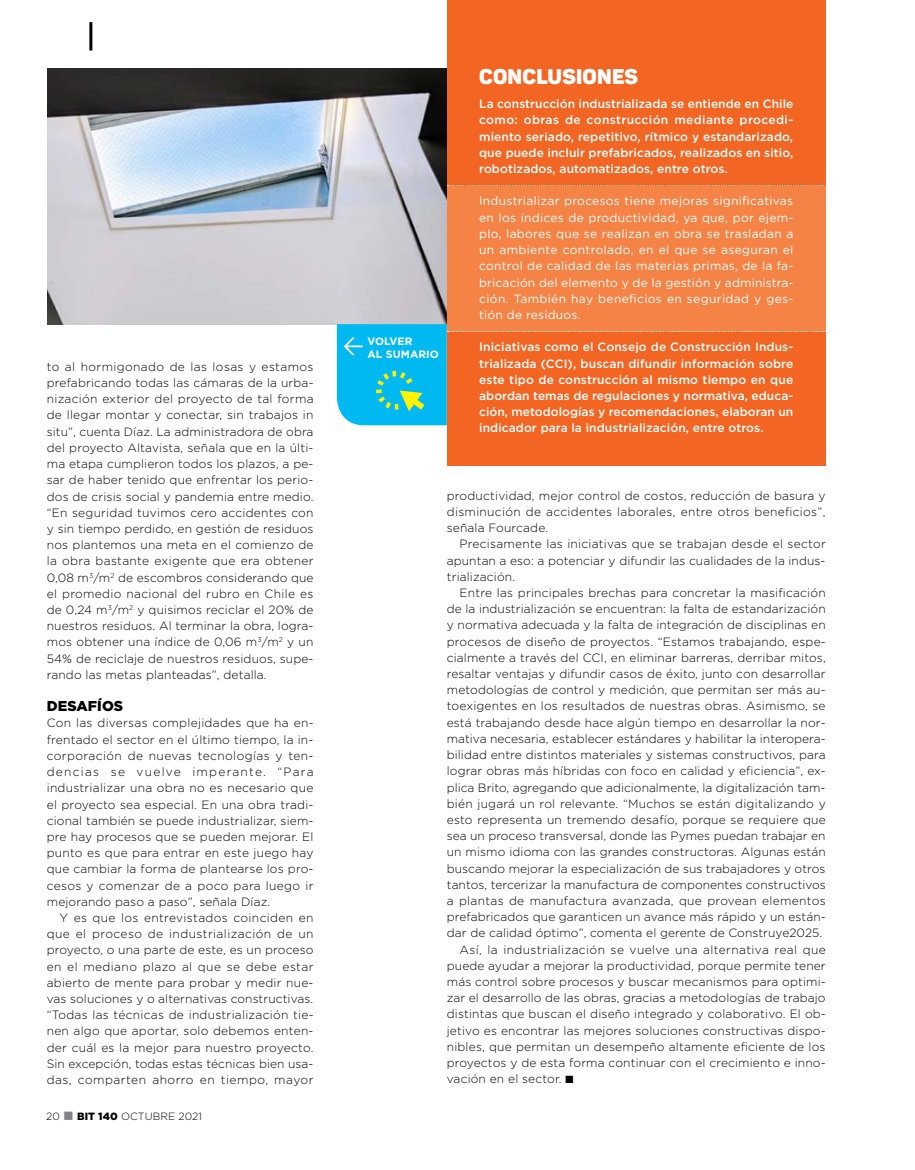
<style>
.page{position:relative;width:915px;height:1170px;background:#fff}
.page>*{position:absolute;margin:0;border:0;box-sizing:border-box;transform-origin:0 0}
.t1{font:21px "Panton Black Caps";letter-spacing:.01em;color:#fff}
.t2{font:900 14.25px "Gotham";letter-spacing:.005em;color:#000}
.t3{font:300 12px/16.2px "Gotham";letter-spacing:.01em;color:#000;text-align:justify}
.t4{font:500 12px/16.2px "Gotham";letter-spacing:.005em;color:#fff;text-align:justify}
.t5{font:12px/16.2px "Gotham";letter-spacing:.03em;color:#fff;text-align:justify}
.t6{font:300 12px "Gotham";letter-spacing:.03em;color:#000}
.t7{font:700 10.65px/12.8px "Gotham";letter-spacing:.005em;color:#fff}
.t8{font:300 10.5px "Gotham";letter-spacing:.005em;color:#000}
.s1{color:#808285}
.s2{font-weight:900}
</style>
<div class="page">
<img style="left:48px;top:68px;width:398px;height:256px">
<div style="left:446px;top:0;width:379px;height:465px;background:#f26522"></div>
<div style="left:446px;top:186px;width:379px;height:146px;background:#f58345"></div>
<svg style="left:447px;top:185px;width:376px;height:1px"></svg>
<hr style="left:89px;top:22px;width:3px;height:29px;background:#000">
<svg style="left:337px;top:324px;width:488px;height:101px"></svg>
<p class="t3" style="left:47px;top:358px;width:268px">to al hormigonado de las losas y estamos prefabricando todas las cámaras de la urba&shy;nización exterior del proyecto de tal forma de llegar montar y conectar, sin trabajos in situ”, cuenta Díaz. La administradora de obra del proyecto Altavista, señala que en la últi&shy;ma etapa cumplieron todos los plazos, a pe&shy;sar de haber tenido que enfrentar los perio&shy;dos de crisis social y pandemia entre medio. “En seguridad tuvimos cero accidentes con y sin tiempo perdido, en gestión de residuos nos plantemos una meta en el comienzo de la obra bastante exigente que era obtener 0,08 m<sup>3</sup>/m<sup>2</sup> de escombros considerando que el promedio nacional del rubro en Chile es de 0,24 m<sup>3</sup>/m<sup>2</sup> y quisimos reciclar el 20% de nuestros residuos. Al terminar la obra, logra&shy;mos obtener una índice de 0,06 m<sup>3</sup>/m<sup>2</sup> y un 54% de reciclaje de nuestros residuos, supe&shy;rando las metas planteadas”, detalla.</p>
<p class="t2" style="left:47px;top:696px;width:78px">DESAFÍOS</p>
<p class="t3" style="left:47px;top:714px;width:268px">Con las diversas complejidades que ha en&shy;frentado el sector en el último tiempo, la in&shy;corporación de nuevas tecnologías y ten&shy;dencias se vuelve imperante. “Para industrializar una obra no es necesario que el proyecto sea especial. En una obra tradi&shy;cional también se puede industrializar, siem&shy;pre hay procesos que se pueden mejorar. El punto es que para entrar en este juego hay que cambiar la forma de plantearse los pro&shy;cesos y comenzar de a poco para luego ir mejorando paso a paso”, señala Díaz.</p>
<p class="t3" style="left:47px;top:909px;width:268px;text-indent:13px">Y es que los entrevistados coinciden en que el proceso de industrialización de un proyecto, o una parte de este, es un proceso en el mediano plazo al que se debe estar abierto de mente para probar y medir nue&shy;vas soluciones y o alternativas constructivas. “Todas las técnicas de industrialización tie&shy;nen algo que aportar, solo debemos enten&shy;der cuál es la mejor para nuestro proyecto.<br>Sin excepción, todas estas técnicas bien usa&shy;das, comparten ahorro en tiempo, mayor</p>
<p class="t8" style="left:46px;top:1109px;width:157px">20 <span class="s1">■</span> <span class="s2">BIT 140</span> octubre 2021</p>
<p class="t7" style="left:367px;top:335px;width:73px">VOLVER<br>AL SUMARIO</p>
<h1 class="t1" style="left:479px;top:63px;width:160px">CONCLUSIONES</h1>
<p class="t4" style="left:479px;top:96px;width:315px">La construcción industrializada se entiende en Chile como: obras de construcción mediante procedi&shy;miento seriado, repetitivo, rítmico y estandarizado, que puede incluir prefabricados, realizados en sitio, robotizados, automatizados, entre otros.</p>
<p class="t5" style="left:479px;top:193px;width:316px">Industrializar procesos tiene mejoras significativas en los índices de productividad, ya que, por ejem&shy;plo, labores que se realizan en obra se trasladan a un ambiente controlado, en el que se aseguran el control de calidad de las materias primas, de la fa&shy;bricación del elemento y de la gestión y administra&shy;ción. También hay beneficios en seguridad y ges&shy;tión de residuos.</p>
<p class="t4" style="left:479px;top:339px;width:315px">Iniciativas como el Consejo de Construcción Indus&shy;trializada (CCI), buscan difundir información sobre este tipo de construcción al mismo tiempo en que abordan temas de regulaciones y normativa, educa&shy;ción, metodologías y recomendaciones, elaboran un indicador para la industrialización, entre otros.</p>
<p class="t3" style="left:446px;top:487px;width:380px">productividad, mejor control de costos, reducción de basura y disminución de accidentes laborales, entre otros beneficios”, señala Fourcade.</p>
<p class="t3" style="left:446px;top:535px;width:380px;text-indent:13px">Precisamente las iniciativas que se trabajan desde el sector apuntan a eso: a potenciar y difundir las cualidades de la indus&shy;trialización.</p>
<p class="t3" style="left:459px;top:584px;width:367px">Entre las principales brechas para concretar la masificación</p>
<p class="t3" style="left:446px;top:600px;width:380px">de la industrialización se encuentran: la falta de estandarización</p>
<p class="t3" style="left:446px;top:616px;width:380px">y normativa adecuada y la falta de integración de disciplinas en</p>
<p class="t3" style="left:446px;top:633px;width:380px">procesos de diseño de proyectos. “Estamos trabajando, espe-</p>
<p class="t3" style="left:446px;top:649px;width:380px">cialmente a través del CCI, en eliminar barreras, derribar mitos,</p>
<p class="t3" style="left:446px;top:665px;width:380px">resaltar ventajas y difundir casos de éxito, junto con desarrollar</p>
<p class="t3" style="left:446px;top:681px;width:380px">metodologías de control y medición, que permitan ser más au-</p>
<p class="t3" style="left:446px;top:697px;width:380px">toexigentes en los resultados de nuestras obras. Asimismo, se</p>
<p class="t3" style="left:446px;top:714px;width:380px">está trabajando desde hace algún tiempo en desarrollar la nor-</p>
<p class="t3" style="left:446px;top:730px;width:380px">mativa necesaria, establecer estándares y habilitar la interopera-</p>
<p class="t3" style="left:446px;top:746px;width:380px">bilidad entre distintos materiales y sistemas constructivos, para</p>
<p class="t3" style="left:446px;top:762px;width:380px">lograr obras más híbridas con foco en calidad y eficiencia”, ex-</p>
<p class="t3" style="left:446px;top:778px;width:380px">plica Brito, agregando que adicionalmente, la digitalización tam-</p>
<p class="t3" style="left:446px;top:795px;width:380px">bién jugará un rol relevante. “Muchos se están digitalizando y</p>
<p class="t3" style="left:446px;top:811px;width:380px">esto representa un tremendo desafío, porque se requiere que</p>
<p class="t3" style="left:446px;top:827px;width:380px">sea un proceso transversal, donde las Pymes puedan trabajar en</p>
<p class="t3" style="left:446px;top:843px;width:380px">un mismo idioma con las grandes constructoras. Algunas están</p>
<p class="t3" style="left:446px;top:859px;width:380px">buscando mejorar la especialización de sus trabajadores y otros</p>
<p class="t3" style="left:446px;top:876px;width:380px">tantos, tercerizar la manufactura de componentes constructivos</p>
<p class="t3" style="left:446px;top:892px;width:380px">a plantas de manufactura avanzada, que provean elementos</p>
<p class="t3" style="left:446px;top:908px;width:380px">prefabricados que garanticen un avance más rápido y un están-</p>
<p class="t3" style="left:446px;top:924px;width:377px">dar de calidad óptimo”, comenta el gerente de Construye2025.</p>
<p class="t6" style="left:459px;top:941px;width:367px">Así, la industrialización se vuelve una alternativa real que</p>
<p class="t3" style="left:446px;top:957px;width:380px">puede ayudar a mejorar la productividad, porque permite tener</p>
<p class="t3" style="left:446px;top:973px;width:380px">más control sobre procesos y buscar mecanismos para optimi-</p>
<p class="t3" style="left:446px;top:989px;width:380px">zar el desarrollo de las obras, gracias a metodologías de trabajo</p>
<p class="t3" style="left:446px;top:1005px;width:380px">distintas que buscan el diseño integrado y colaborativo. El ob-</p>
<p class="t3" style="left:446px;top:1021px;width:380px">jetivo es encontrar las mejores soluciones constructivas dispo-</p>
<p class="t3" style="left:446px;top:1038px;width:380px">nibles, que permitan un desempeño altamente eficiente de los</p>
<p class="t3" style="left:446px;top:1054px;width:380px">proyectos y de esta forma continuar con el crecimiento e inno-</p>
<p class="t3" style="left:446px;top:1070px;width:128px">vación en el sector. ■</p>
</div>
